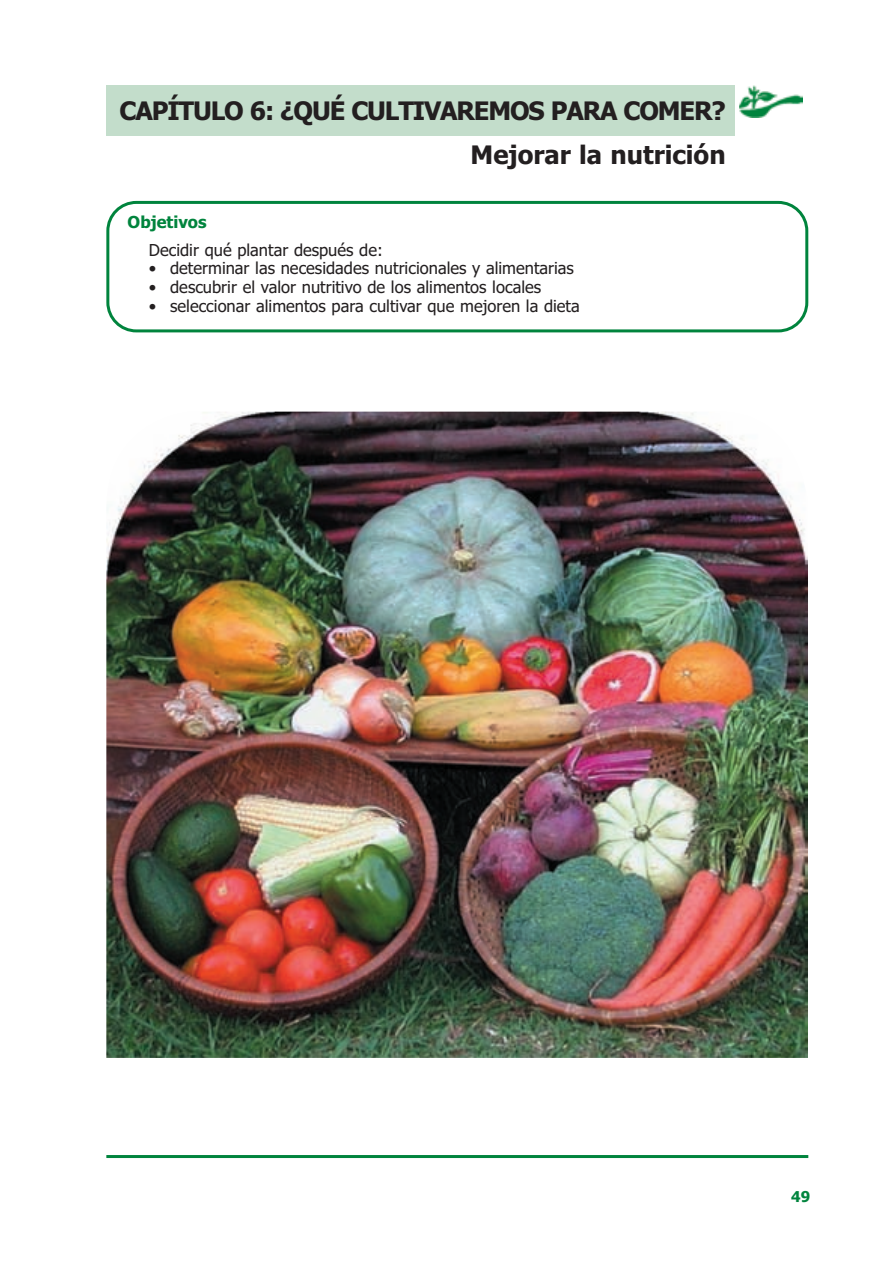
<style>
.page{position:relative;width:893px;height:1263px;background:#fff}
.page>*{position:absolute;margin:0;border:0;box-sizing:border-box;transform-origin:0 0}
.t1{font:700 25.5px/44.5px "Tahoma";letter-spacing:-.045em;color:#231f20;text-align:right}
.t2{font:16.5px "Tahoma";color:#231f20}
.t3{font:700 16.5px "Tahoma";color:#00843d}
.t4{font:700 15px "Tahoma";color:#00843d}
</style>
<div class="page">
<div style="left:106px;top:85px;width:629px;height:51px;background:#c3ddcb"></div>
<hr style="left:106px;top:1155px;width:702px;height:3px;background:#00843d">
<img style="left:739px;top:86px;width:63px;height:31px">
<img style="left:106px;top:411px;width:701px;height:647px">
<svg style="left:106px;top:201px;width:702px;height:131px"></svg>
<h1 class="t1" style="left:120px;top:90px;width:607px">CAPÍTULO 6: ¿QUÉ CULTIVAREMOS PARA COMER?<br>Mejorar la nutrición</h1>
<p class="t3" style="left:128px;top:216px;width:81px">Objetivos</p>
<p class="t2" style="left:149px;top:243px;width:235px">Decidir qué plantar después de:</p>
<p class="t2" style="left:149px;top:262px;width:426px">• determinar las necesidades nutricionales y alimentarias</p>
<p class="t2" style="left:149px;top:281px;width:394px">• descubrir el valor nutritivo de los alimentos locales</p>
<p class="t2" style="left:149px;top:299px;width:432px">• seleccionar alimentos para cultivar que mejoren la dieta</p>
<p class="t4" style="left:791px;top:1191px;width:21px">49</p>
</div>
